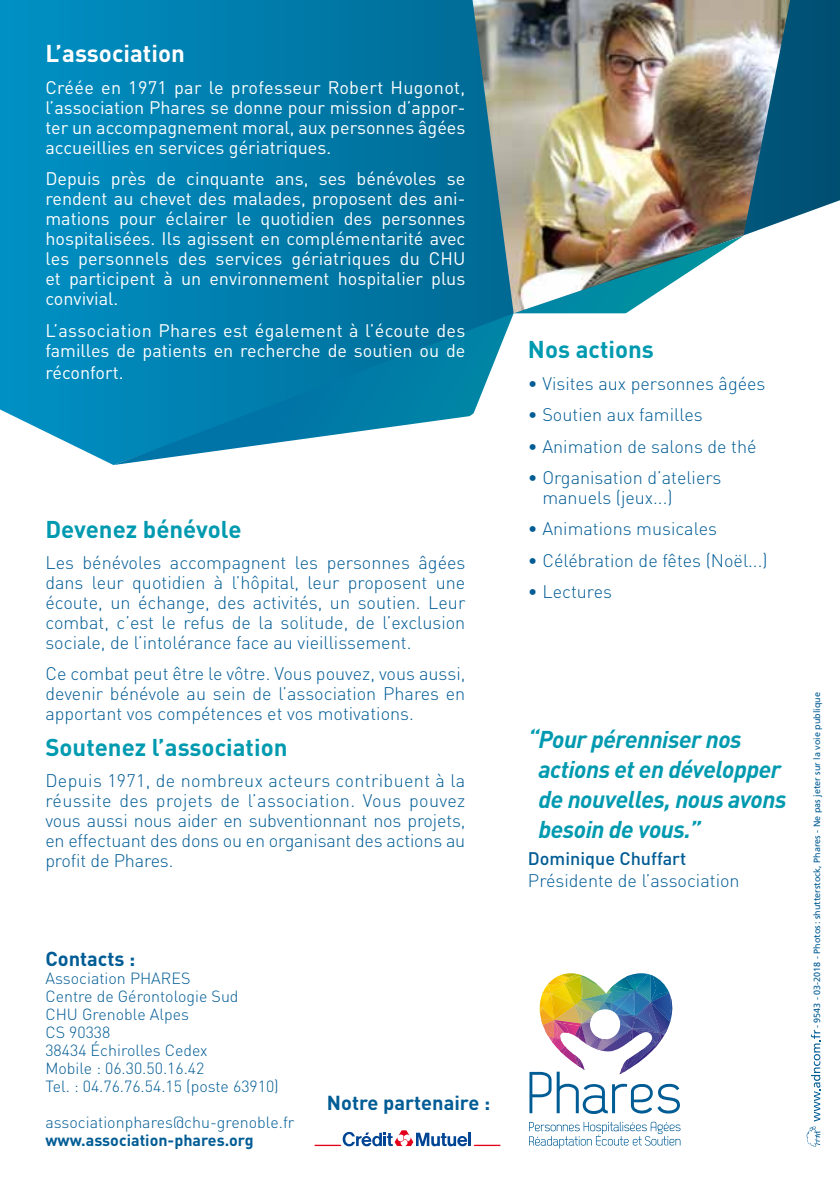
<style>
.page{position:relative;width:840px;height:1191px;background:#fff}
.page>*{position:absolute;margin:0;border:0;box-sizing:border-box;transform-origin:0 0}
.t1{font:italic 700 24px/30px "DIN Pro";letter-spacing:-.02em;color:#009ab0}
.t2{font:700 24px "DIN Pro";color:#009ab0}
.t3{font:700 24px "DIN Pro";color:#fff}
.t4{font:700 20px "DIN Pro";color:#005c95}
.t5{font:300 18px/20px "DIN Pro";color:#005c95;text-align:justify}
.t6{font:18px/20px "DIN Pro";color:#fff;text-align:justify}
.t7{font:500 18px "DIN Pro";color:#005c95}
.t8{font:300 16px/18px "DIN Pro";color:#005c95}
.t9{font:700 16px "DIN Pro";color:#005c95}
.t10{font:9px "Frutiger LT Std";color:#005c95}
</style>
<div class="page">
<svg style="left:529px;top:1121px;width:151px;height:27px"></svg>
<img style="left:529px;top:973px;width:150px;height:141px">
<svg style="left:0;top:0;width:839px;height:465px;background:#228fb7"></svg>
<svg style="left:113px;top:236px;width:630px;height:229px"></svg>
<img style="left:472px;top:0;width:317px;height:313px">
<svg style="left:471px;top:313px;width:234px;height:107px"></svg>
<svg style="left:806px;top:1030px;width:14px;height:117px"></svg>
<svg style="left:314px;top:1130px;width:186px;height:17px"></svg>
<h1 class="t3" style="left:45px;top:34px;width:141px">L’association</h1>
<p class="t6" style="left:45px;top:76px;width:421px">Créée en 1971 par le professeur Robert Hugonot, l’association Phares se donne pour mission d’appor&shy;ter un accompagnement moral, aux personnes âgées accueillies en services gériatriques.</p>
<p class="t6" style="left:45px;top:167px;width:421px">Depuis près de cinquante ans, ses bénévoles se rendent au chevet des malades, proposent des ani&shy;mations pour éclairer le quotidien des personnes hospitalisées. Ils agissent en complémentarité avec les personnels des services gériatriques du CHU et participent à un environnement hospitalier plus convivial.</p>
<p class="t6" style="left:45px;top:318px;width:421px">L’association Phares est également à l’écoute des familles de patients en recherche de soutien ou de</p>
<p class="t6" style="left:45px;top:360px;width:80px">réconfort.</p>
<h1 class="t2" style="left:45px;top:509px;width:198px">Devenez bénévole</h1>
<p class="t5" style="left:45px;top:551px;width:421px">Les bénévoles accompagnent les personnes âgées dans leur quotidien à l’hôpital, leur proposent une écoute, un échange, des activités, un soutien. Leur combat, c’est le refus de la solitude, de l’exclusion sociale, de l’intolérance face au vieillissement.</p>
<p class="t5" style="left:45px;top:662px;width:421px">Ce combat peut être le vôtre. Vous pouvez, vous aussi, devenir bénévole au sein de l’association Phares en apportant vos compétences et vos motivations.</p>
<h1 class="t2" style="left:45px;top:727px;width:243px">Soutenez l’association</h1>
<p class="t5" style="left:45px;top:769px;width:421px">Depuis 1971, de nombreux acteurs contribuent à la réussite des projets de l’association. Vous pouvez vous aussi nous aider en subventionnant nos projets, en effectuant des dons ou en organisant des actions au profit de Phares.</p>
<p class="t4" style="left:45px;top:941px;width:91px">Contacts :</p>
<p class="t8" style="left:45px;top:967px;width:235px">Association PHARES<br>Centre de Gérontologie Sud<br>CHU Grenoble Alpes<br>CS 90338<br>38434 Échirolles Cedex<br>Mobile : 06.30.50.16.42<br>Tel. : 04.76.76.54.15 (poste 63910)</p>
<p class="t8" style="left:45px;top:1111px;width:250px">associationphares@chu-grenoble.fr</p>
<p class="t9" style="left:45px;top:1126px;width:210px">www.association-phares.org</p>
<p class="t4" style="left:327px;top:1086px;width:165px">Notre partenaire :</p>
<h1 class="t2" style="left:527px;top:330px;width:127px">Nos actions</h1>
<p class="t5" style="left:527px;top:372px;width:239px">• Visites aux personnes âgées</p>
<p class="t5" style="left:527px;top:403px;width:176px">• Soutien aux familles</p>
<p class="t5" style="left:527px;top:434px;width:230px">• Animation de salons de thé</p>
<p class="t5" style="left:542px;top:466px;width:180px;text-indent:-14px">• Organisation d’ateliers manuels (jeux...)</p>
<p class="t5" style="left:527px;top:517px;width:190px">• Animations musicales</p>
<p class="t5" style="left:527px;top:548px;width:241px">• Célébration de fêtes (Noël...)</p>
<p class="t5" style="left:527px;top:580px;width:86px">• Lectures</p>
<h1 class="t1" style="left:538px;top:721px;width:249px;text-indent:-11px">“Pour pérenniser nos actions et en développer de nouvelles, nous avons besoin de vous.”</h1>
<p class="t7" style="left:527px;top:844px;width:160px">Dominique Chuffart</p>
<p class="t5" style="left:527px;top:869px;width:213px">Présidente de l’association</p>
<p class="t10" style="left:811px;top:1028px;width:338px;rotate:-90deg">- 9543 - 03-2018 - Photos: shutterstock, Phares - Ne pas jeter sur la voie publique</p>
</div>
